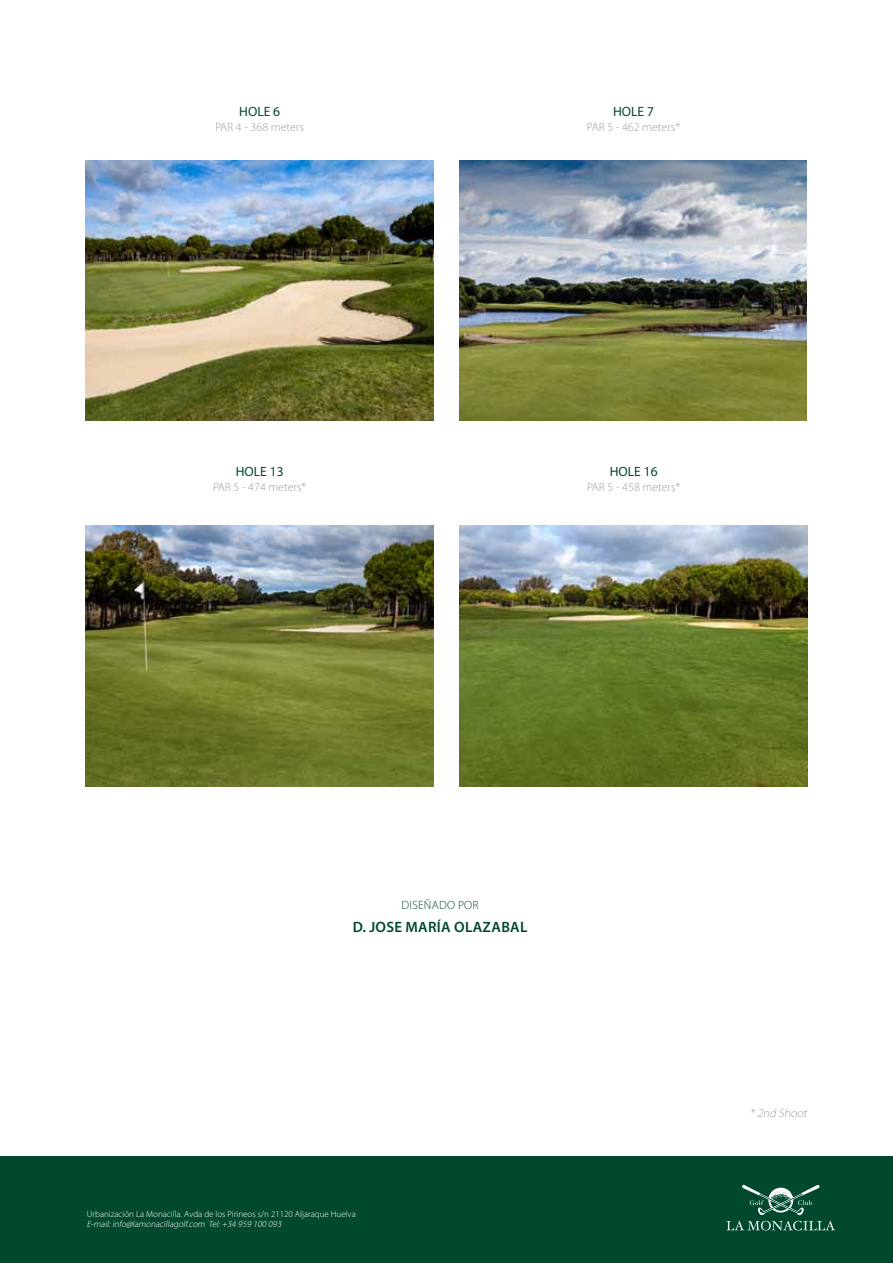
<style>
.page{position:relative;width:893px;height:1263px;background:#fff}
.page>*{position:absolute;margin:0;border:0;box-sizing:border-box;transform-origin:0 0}
.t1{font:600 15px "Myriad Pro";letter-spacing:.02em;color:#00492c}
.t2{font:13.5px "Myriad Pro";color:#00492c}
.t3{font:300 12px "Myriad Pro";color:#9c9e9f}
.t4{font:300 12px "Myriad Pro";letter-spacing:.02em;color:#00492c}
.t5{font:italic 300 12px "Myriad Pro";color:#9c9e9f}
.t6{font:300 9px "Myriad Pro";color:#fff}
.t7{font:italic 300 9px "Myriad Pro";color:#fff}
</style>
<div class="page">
<div style="left:1px;top:1157px;width:892px;height:106px;background:#00492c"></div>
<svg style="left:726px;top:1184px;width:109px;height:46px"></svg>
<img style="left:85px;top:160px;width:348px;height:261px">
<img style="left:459px;top:160px;width:348px;height:261px">
<img style="left:85px;top:526px;width:348px;height:261px">
<img style="left:459px;top:526px;width:348px;height:261px">
<h2 class="t2" style="left:239px;top:104px;width:42px">HOLE 6</h2>
<h3 class="t3" style="left:215px;top:120px;width:90px">PAR 4 - 368 meters</h3>
<h2 class="t2" style="left:236px;top:464px;width:49px">HOLE 13</h2>
<h3 class="t3" style="left:213px;top:480px;width:95px">PAR 5 - 474 meters*</h3>
<h2 class="t2" style="left:613px;top:104px;width:42px">HOLE 7</h2>
<h3 class="t3" style="left:587px;top:120px;width:95px">PAR 5 - 462 meters*</h3>
<h2 class="t2" style="left:610px;top:464px;width:49px">HOLE 16</h2>
<h3 class="t3" style="left:587px;top:480px;width:95px">PAR 5 - 458 meters*</h3>
<h3 class="t4" style="left:402px;top:898px;width:76px">Diseñado por</h3>
<h1 class="t1" style="left:353px;top:917px;width:33px">D. JOSE</h1>
<h1 class="t1" style="left:406px;top:917px;width:122px">MARÍA OLAZABAL</h1>
<p class="t6" style="left:87px;top:1208px;width:271px">Urbanización La Monacilla. Avda de los Pirineos s/n 21120 Aljaraque Huelva</p>
<p class="t7" style="left:87px;top:1219px;width:198px">E-mail:info@lamonacillagolf.com Tel:+34 959 100 093</p>
<h3 class="t5" style="left:750px;top:1105px;width:61px">* 2nd Shoot</h3>
</div>
